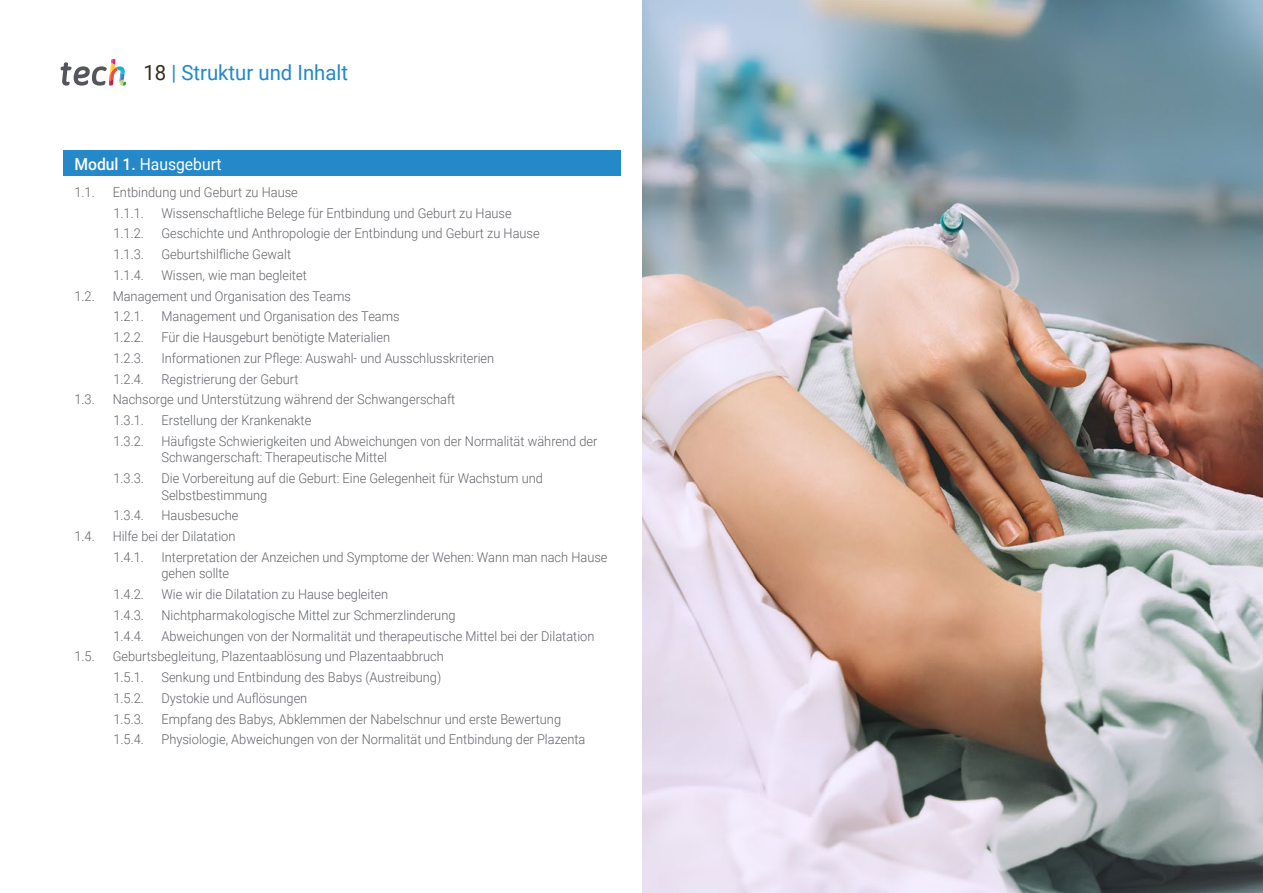
<style>
.page{position:relative;width:1263px;height:893px;background:#fff}
.page>*{position:absolute;margin:0;border:0;box-sizing:border-box;transform-origin:0 0}
.t1{font:21px "Roboto";color:#2488c9}
.t2{font:16.5px "Roboto";color:#fff;scale:.95 1}
.t3{font:300 13.5px/20.7px "Roboto";color:#61646a;scale:.95 1}
.s1{color:#312e20}
.s2{font-weight:500}
</style>
<div class="page">
<div style="left:63px;top:151px;width:558px;height:25px;background:#2488c9"></div>
<svg style="left:61px;top:59px;width:65px;height:27px"></svg>
<img style="left:642px;top:0;width:621px;height:893px">
<h1 class="t1" style="left:144px;top:57px;width:206px"><span class="s1">18</span> | Struktur und Inhalt</h1>
<p class="t2" style="left:74px;top:152px;width:156px"><span class="s2">Modul 1.</span> Hausgeburt</p>
<p class="t3" style="left:74px;top:181px;width:23px">1.1.</p>
<p class="t3" style="left:113px;top:181px;width:196px">Entbindung und Geburt zu Hause<br>1.1.1.</p>
<p class="t3" style="left:161px;top:202px;width:370px">Wissenschaftliche Belege für Entbindung und Geburt zu Hause</p>
<p class="t3" style="left:113px;top:223px;width:34px">1.1.2.</p>
<p class="t3" style="left:161px;top:223px;width:400px">Geschichte und Anthropologie der Entbindung und Geburt zu Hause</p>
<p class="t3" style="left:113px;top:243px;width:34px">1.1.3.</p>
<p class="t3" style="left:161px;top:243px;width:138px">Geburtshilfliche Gewalt</p>
<p class="t3" style="left:113px;top:264px;width:34px">1.1.4.</p>
<p class="t3" style="left:161px;top:264px;width:155px">Wissen, wie man begleitet</p>
<p class="t3" style="left:74px;top:285px;width:23px">1.2.</p>
<p class="t3" style="left:113px;top:285px;width:252px">Management und Organisation des Teams<br>1.2.1.</p>
<p class="t3" style="left:161px;top:306px;width:252px">Management und Organisation des Teams</p>
<p class="t3" style="left:113px;top:326px;width:34px">1.2.2.</p>
<p class="t3" style="left:161px;top:326px;width:242px">Für die Hausgeburt benötigte Materialien</p>
<p class="t3" style="left:113px;top:347px;width:34px">1.2.3.</p>
<p class="t3" style="left:161px;top:347px;width:352px">Informationen zur Pflege: Auswahl- und Ausschlusskriterien</p>
<p class="t3" style="left:113px;top:368px;width:34px">1.2.4.</p>
<p class="t3" style="left:161px;top:368px;width:146px">Registrierung der Geburt</p>
<p class="t3" style="left:74px;top:389px;width:23px">1.3.</p>
<p class="t3" style="left:113px;top:389px;width:362px">Nachsorge und Unterstützung während der Schwangerschaft<br>1.3.1.</p>
<p class="t3" style="left:161px;top:409px;width:159px">Erstellung der Krankenakte</p>
<p class="t3" style="left:113px;top:430px;width:34px">1.3.2.</p>
<p class="t3" style="left:161px;top:432px;width:460px;line-height:16.5px">Häufigste Schwierigkeiten und Abweichungen von der Normalität während der<br>Schwangerschaft: Therapeutische Mittel</p>
<p class="t3" style="left:113px;top:467px;width:34px">1.3.3.</p>
<p class="t3" style="left:161px;top:470px;width:403px;line-height:16.5px">Die Vorbereitung auf die Geburt: Eine Gelegenheit für Wachstum und<br>Selbstbestimmung</p>
<p class="t3" style="left:113px;top:505px;width:34px">1.3.4.</p>
<p class="t3" style="left:161px;top:505px;width:83px">Hausbesuche</p>
<p class="t3" style="left:74px;top:525px;width:23px">1.4.</p>
<p class="t3" style="left:113px;top:525px;width:131px">Hilfe bei der Dilatation<br>1.4.1.</p>
<p class="t3" style="left:161px;top:548px;width:471px;line-height:16.5px">Interpretation der Anzeichen und Symptome der Wehen: Wann man nach Hause gehen sollte</p>
<p class="t3" style="left:113px;top:583px;width:34px">1.4.2.</p>
<p class="t3" style="left:161px;top:583px;width:240px">Wie wir die Dilatation zu Hause begleiten</p>
<p class="t3" style="left:113px;top:604px;width:34px">1.4.3.</p>
<p class="t3" style="left:161px;top:604px;width:311px">Nichtpharmakologische Mittel zur Schmerzlinderung</p>
<p class="t3" style="left:113px;top:625px;width:34px">1.4.4.</p>
<p class="t3" style="left:161px;top:625px;width:457px">Abweichungen von der Normalität und therapeutische Mittel bei der Dilatation</p>
<p class="t3" style="left:74px;top:646px;width:23px">1.5.</p>
<p class="t3" style="left:113px;top:646px;width:350px">Geburtsbegleitung, Plazentaablösung und Plazentaabbruch<br>1.5.1.</p>
<p class="t3" style="left:161px;top:666px;width:296px">Senkung und Entbindung des Babys (Austreibung)</p>
<p class="t3" style="left:113px;top:687px;width:34px">1.5.2.</p>
<p class="t3" style="left:161px;top:687px;width:155px">Dystokie und Auflösungen</p>
<p class="t3" style="left:113px;top:708px;width:34px">1.5.3.</p>
<p class="t3" style="left:161px;top:708px;width:422px">Empfang des Babys, Abklemmen der Nabelschnur und erste Bewertung</p>
<p class="t3" style="left:113px;top:729px;width:34px">1.5.4.</p>
<p class="t3" style="left:161px;top:729px;width:448px">Physiologie, Abweichungen von der Normalität und Entbindung der Plazenta</p>
</div>
